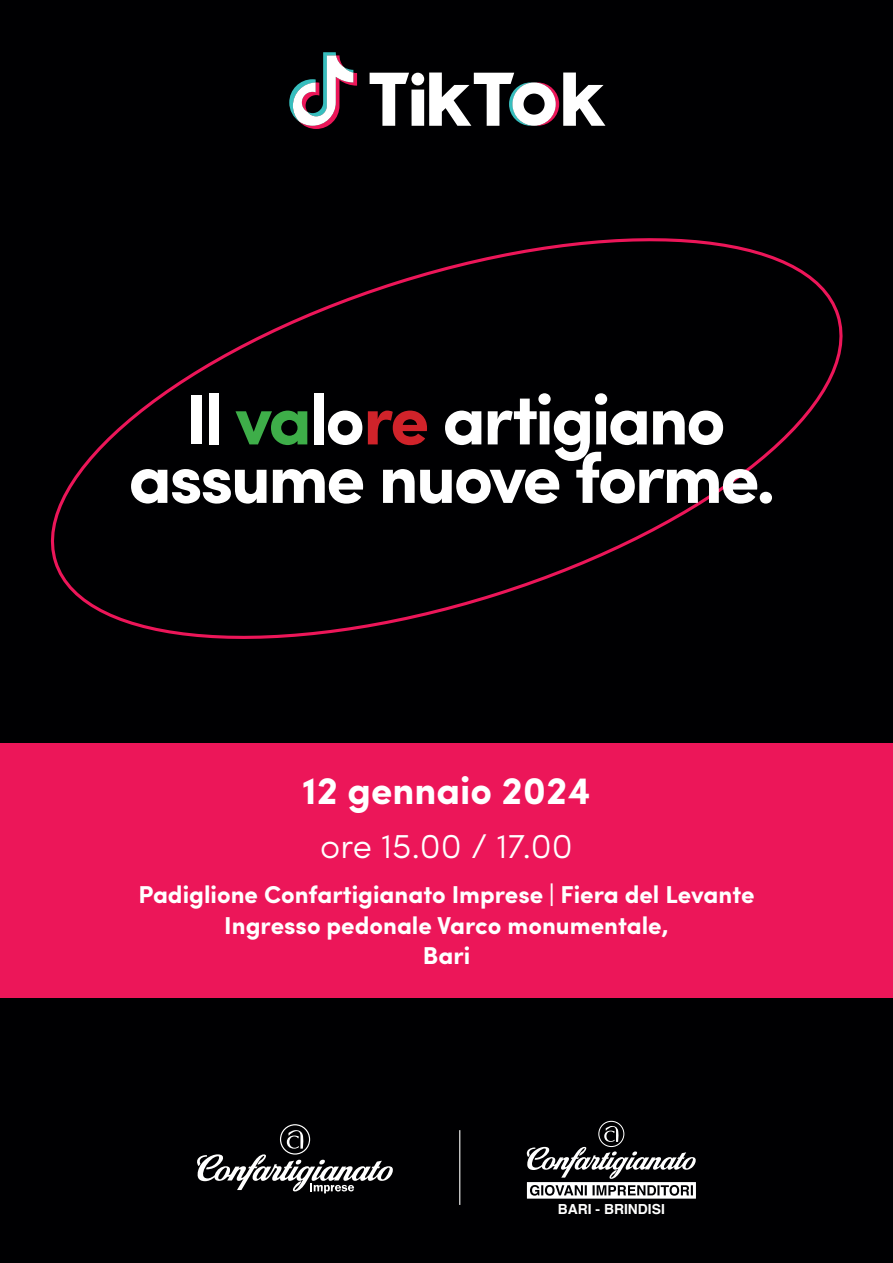
<style>
.page{position:relative;width:893px;height:1263px;background:#000002}
.page>*{position:absolute;margin:0;border:0;box-sizing:border-box;transform-origin:0 0}
.t1{font:700 70.95px/58.5px "Sofia Pro";letter-spacing:-.04em;color:#fff;text-align:center}
.t2{font:700 38.7px "Sofia Pro";color:#fff}
.t3{font:300 34.35px "Sofia Pro";color:#fff}
.t4{font:700 24.45px/30.3px "Sofia Pro";color:#fff;text-align:center}
.t5{font:700 13.8px "Helvetica";color:#fff}
.s1{color:#3eae49}
.s2{color:#d0232a}
</style>
<div class="page">
<svg style="left:50px;top:238px;width:793px;height:401px"></svg>
<svg style="left:289px;top:52px;width:68px;height:77px"></svg>
<svg style="left:370px;top:73px;width:39px;height:53px"></svg>
<div style="left:411px;top:90px;width:13px;height:36px;background:#fff"></div>
<div style="left:411px;top:73px;width:13px;height:12px;background:#fff;border-radius:50%"></div>
<svg style="left:429px;top:73px;width:176px;height:53px"></svg>
<div style="left:0;top:743px;width:893px;height:255px;background:#ec1659"></div>
<svg style="left:197px;top:1124px;width:196px;height:69px"></svg>
<hr style="left:459px;top:1130px;width:1px;height:75px;background:#fff">
<svg style="left:526px;top:1121px;width:170px;height:77px"></svg>
<h1 class="t1" style="left:129px;top:386px;width:649px">Il <span class="s1">va</span>lo<span class="s2">re</span> artigiano assume nuove forme.</h1>
<h2 class="t2" style="left:302px;top:761px;width:290px">12 gennaio 2024</h2>
<h3 class="t3" style="left:320px;top:821px;width:254px">ore 15.00 / 17.00</h3>
<p class="t4" style="left:138px;top:878px;width:618px">Padiglione Confartigianato Imprese | Fiera del Levante<br>Ingresso pedonale Varco monumentale,<br>Bari</p>
<p class="t5" style="left:558px;top:1197px;width:109px">BARI - BRINDISI</p>
</div>
